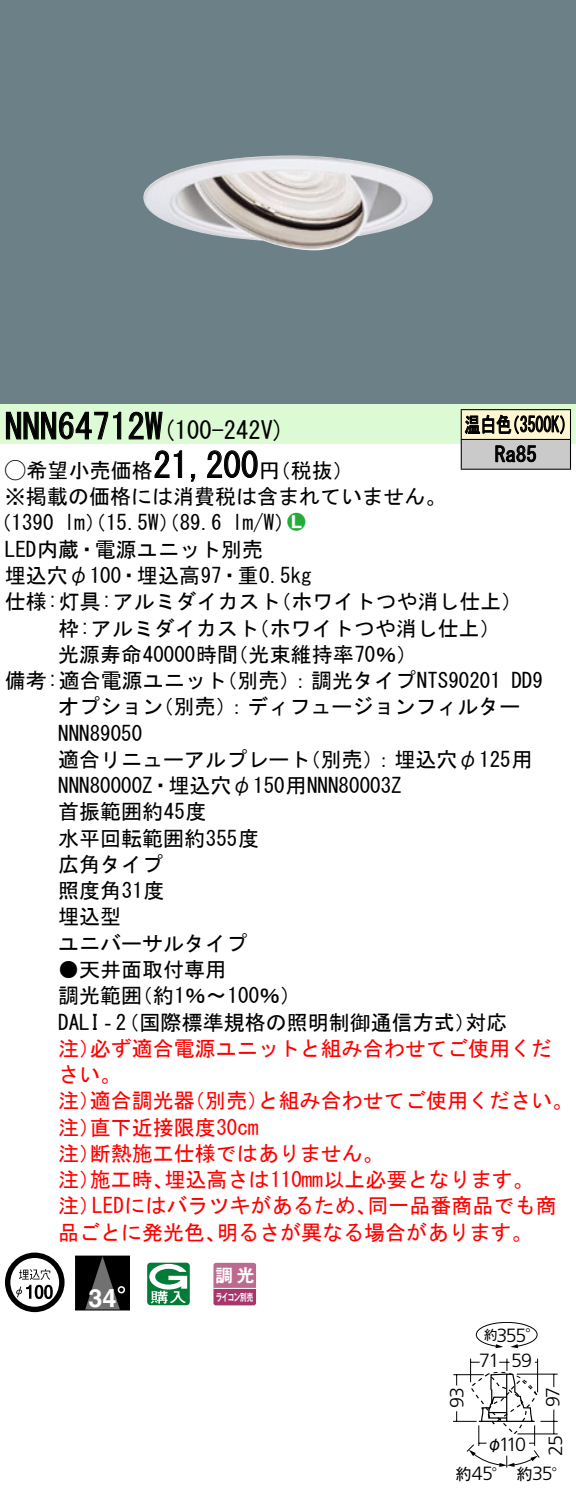
<style>
.page{position:relative;width:576px;height:1507px;background:#fff}
.page>*{position:absolute;margin:0;border:0;box-sizing:border-box;transform-origin:0 0}
.t1{font:35px "MS Gothic";color:#000}
.t2{font:700 25.2px "Helvetica LT Std";color:#fff}
.t3{font:24.5px "MS Gothic";color:#000}
.t4{font:21px/26.2px "MS Gothic";color:#000}
.t5{font:21px/26.2px "MS Gothic";color:#f00}
.t6{font:21px/29.8px "MS Gothic";color:#000;scale:.75 1}
.t7{font:21px "Ford Classification 1";color:#23ac38}
.t8{font:300 19.25px "Frutiger LT Std";letter-spacing:-.075em;color:#000}
.t9{font:17.5px "Gothic MB101 Pro De Bold 90 pv RKSJ H";color:#fff}
.t10{font:15.75px "Gothic MB101 Pro Regular 90 pv RKSJ H";color:#000}
.t11{font:13.3px "Gothic MB101 Pro Regular 90 pv RKSJ H";color:#000}
.t12{font:10.15px "Gothic MB101 Pro De Bold 90 pv RKSJ H";letter-spacing:-.05em;color:#fff;scale:.65 1}
.s1{font-size:35px}
.s2{font-family:"Ford Classification 1"}
.s3{color:#fff}
.s4{font-family:"Gothic MB101 Pro Regular 90 pv RKSJ H";font-weight:400;font-size:15.75px}
</style>
<div class="page">
<div style="left:0;top:0;width:575px;height:404px;background:#6c8087"></div>
<img style="left:143px;top:155px;width:290px;height:96px">
<div style="left:0;top:404px;width:575px;height:40px;background:#dcfad4"></div>
<svg style="left:6px;top:411px;width:116px;height:29px"></svg>
<svg style="left:128px;top:411px;width:35px;height:29px"></svg>
<svg style="left:154px;top:450px;width:28px;height:28px"></svg>
<svg style="left:190px;top:473px;width:6px;height:9px"></svg>
<svg style="left:207px;top:450px;width:51px;height:28px"></svg>
<svg style="left:5px;top:1252px;width:59px;height:59px"></svg>
<svg style="left:44px;top:1284px;width:9px;height:14px"></svg>
<div style="left:76px;top:1255px;width:53px;height:54px;background:#000"></div>
<div style="left:75px;top:1255px;width:55px;height:55px;border:1px solid #000"></div>
<svg style="left:85px;top:1255px;width:38px;height:54px"></svg>
<svg style="left:118px;top:1285px;width:7px;height:8px"></svg>
<svg style="left:147px;top:1262px;width:43px;height:42px"></svg>
<svg style="left:213px;top:1262px;width:43px;height:43px;background:#b75e88"></svg>
<hr style="left:213px;top:1287px;width:43px;height:1px;background:#fff">
<div style="left:461px;top:409px;width:109px;height:30px;background:#fff6d2"></div>
<div style="left:461px;top:439px;width:109px;height:30px;background:#cacaca"></div>
<hr style="left:460px;top:409px;width:110px;height:1px;background:#000">
<hr style="left:569px;top:410px;width:2px;height:29px;background:#000">
<hr style="left:460px;top:439px;width:110px;height:1px;background:#000">
<hr style="left:569px;top:440px;width:2px;height:28px;background:#000">
<hr style="left:460px;top:468px;width:110px;height:2px;background:#000">
<svg style="left:460px;top:410px;width:104px;height:58px"></svg>
<svg style="left:453px;top:1322px;width:105px;height:146px"></svg>
<h1 class="t1" style="left:5px;top:409px;width:142px">NNN64712</h1>
<p class="t3" style="left:145px;top:418px;width:141px">(<span class="s1">W</span> 100-242 (V</p>
<p class="t6" style="left:494px;top:409px;width:57px;text-indent:-30px">温白色<br>Ra85</p>
<p class="t6" style="left:504px;top:409px;width:96px">（3500 (K</p>
<h1 class="t1" style="left:153px;top:447px;width:106px">21,200</h1>
<p class="t4" style="left:5px;top:457px;width:442px"><span class="s2">A</span>希望小売価格<br>※掲載の価格には消費税は含まれていません。</p>
<p class="t7" style="left:287px;top:511px;width:19px">2<span class="s3">7</span></p>
<p class="t4" style="left:259px;top:457px;width:96px">（円税抜(</p>
<p class="t4" style="left:232px;top:509px;width:64px">l m (W/</p>
<p class="t4" style="left:-9px;top:509px;width:65px">（1390</p>
<p class="t4" style="left:5px;top:536px;width:259px">LED内蔵・電源ユニット別売</p>
<p class="t4" style="left:5px;top:562px;width:308px">埋込穴φ100・埋込高97・重0.5kg</p>
<p class="t4" style="left:270px;top:588px;width:254px">（ホワイトつや消し仕上(</p>
<p class="t4" style="left:64px;top:509px;width:159px">lm）（15.5 ）（W 89.6</p>
<p class="t4" style="left:248px;top:588px;width:253px;text-indent:-243px">仕様:灯具:アルミダイカスト<br>（ホワイトつや消し仕上(</p>
<p class="t4" style="left:227px;top:614px;width:191px;text-indent:-169px">枠:アルミダイカスト<br>（光束維持率70％(</p>
<p class="t4" style="left:58px;top:641px;width:181px">光源寿命40000時間</p>
<p class="t4" style="left:216px;top:667px;width:286px">（別売：）調光タイプNTS90201</p>
<p class="t4" style="left:153px;top:667px;width:369px;text-indent:-148px">備考:適合電源ユニット<br>（別売：）ディフュージョンフィルター</p>
<p class="t4" style="left:511px;top:667px;width:33px">DD9</p>
<p class="t4" style="left:58px;top:693px;width:106px">オプション<br>NNN89050</p>
<p class="t4" style="left:58px;top:746px;width:345px">適合リニューアルプレート<br>NNN80000 ・Z 埋込穴φ150用NNN80003Z首振範囲約45度<br>水平回転範囲約355度<br>広角タイプ<br>照度角31度<br>埋込型<br>ユニバーサルタイプ</p>
<p class="t4" style="left:132px;top:956px;width:171px;text-indent:-74px">●天井面取付専用<br>（約1％〜100％(</p>
<p class="t4" style="left:300px;top:746px;width:234px">（別売：）埋込穴φ125用</p>
<p class="t4" style="left:58px;top:982px;width:85px">調光範囲</p>
<p class="t4" style="left:58px;top:1008px;width:419px">DALI‐（2 国際標準規格の照明制御通信方式）</p>
<p class="t5" style="left:90px;top:1034px;width:463px">必ず適合電源ユニットと組み合わせてご使用くだ</p>
<p class="t4" style="left:465px;top:1008px;width:43px">対応</p>
<p class="t5" style="left:58px;top:1034px;width:64px">注）さい。</p>
<p class="t5" style="left:258px;top:1087px;width:316px">と組み合わせてご使用ください。</p>
<p class="t5" style="left:90px;top:1087px;width:106px">適合調光器</p>
<p class="t5" style="left:184px;top:1087px;width:85px">（別売）</p>
<p class="t5" style="left:90px;top:1087px;width:170px;text-indent:-31px">注）<br>直下近接限度30cm</p>
<p class="t5" style="left:90px;top:1113px;width:295px;text-indent:-32px">注）<br>断熱施工仕様ではありません。</p>
<p class="t5" style="left:58px;top:1139px;width:43px">注）</p>
<p class="t5" style="left:164px;top:1166px;width:370px">埋込高さは110mm以上必要となります。</p>
<p class="t5" style="left:90px;top:1166px;width:85px">施工時、</p>
<p class="t5" style="left:58px;top:1166px;width:43px">注）</p>
<p class="t5" style="left:92px;top:1192px;width:286px">LEDにはバラツキがあるため、</p>
<p class="t5" style="left:367px;top:1192px;width:190px">同一品番商品でも商</p>
<p class="t5" style="left:58px;top:1192px;width:43px">注）</p>
<p class="t5" style="left:58px;top:1218px;width:169px">品ごとに発光色、</p>
<p class="t5" style="left:217px;top:1218px;width:317px">明るさが異なる場合があります。</p>
<p class="t2" style="left:88px;top:1282px;width:30px">34</p>
<p class="t9" style="left:215px;top:1260px;width:41px">調光</p>
<p class="t12" style="left:216px;top:1288px;width:59px">ライコン別売</p>
<p class="t8" style="left:496px;top:1323px;width:46px">355<span class="s4">°</span></p>
<p class="t11" style="left:484px;top:1323px;width:15px">約</p>
<p class="t8" style="left:446px;top:1408px;width:23px;rotate:-90deg">93</p>
<p class="t8" style="left:479px;top:1349px;width:22px">71</p>
<p class="t8" style="left:511px;top:1349px;width:23px">59</p>
<p class="t8" style="left:498px;top:1432px;width:29px">110</p>
<p class="t10" style="left:486px;top:1430px;width:17px">φ</p>
<p class="t8" style="left:541px;top:1406px;width:22px;rotate:-90deg">97</p>
<p class="t8" style="left:544px;top:1455px;width:22px;rotate:-90deg">25</p>
<p class="t10" style="left:455px;top:1460px;width:17px">約</p>
<p class="t8" style="left:471px;top:1462px;width:37px">45<span class="s4">°</span></p>
<p class="t10" style="left:516px;top:1460px;width:17px">約</p>
<p class="t8" style="left:532px;top:1462px;width:36px">35<span class="s4">°</span></p>
</div>
